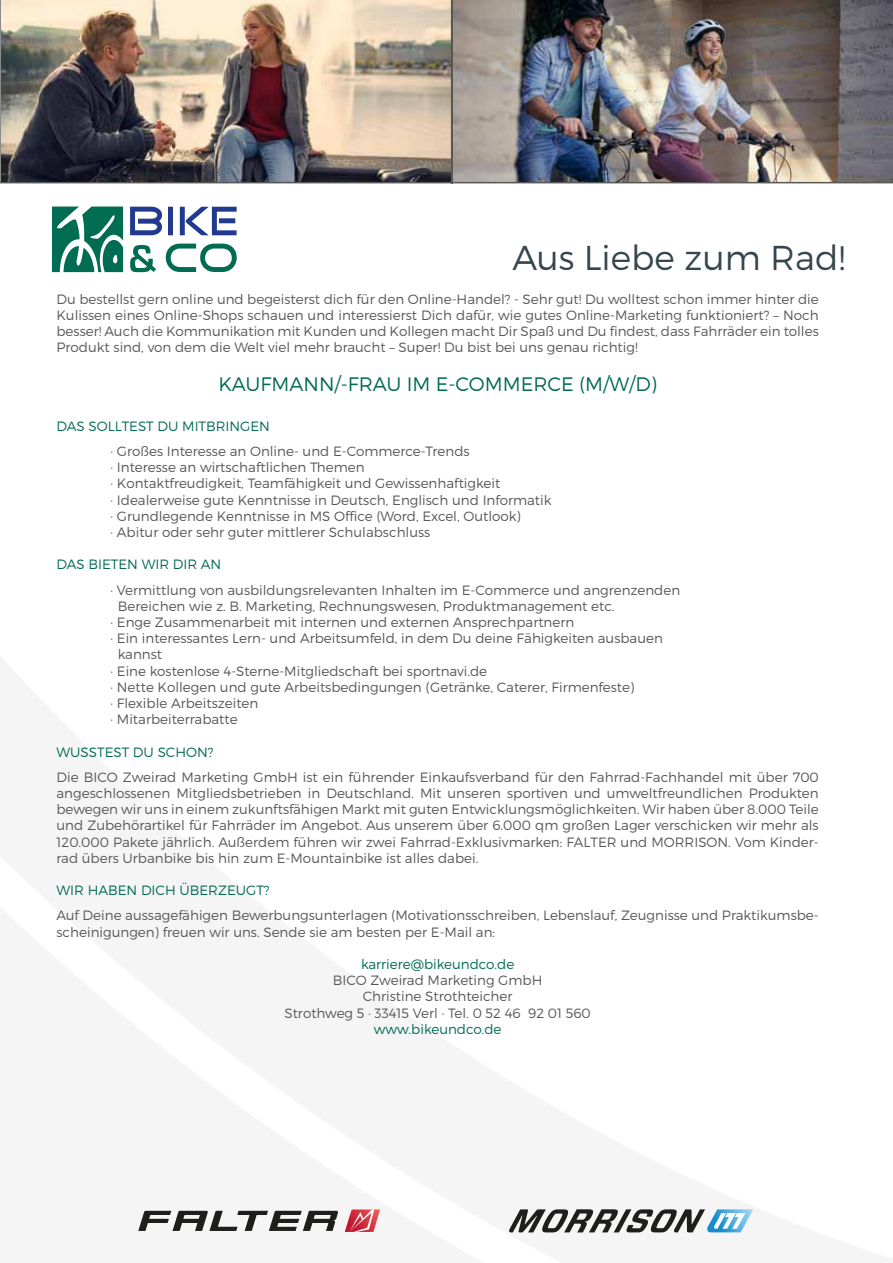
<style>
.page{position:relative;width:893px;height:1263px;background:#fff}
.page>*{position:absolute;margin:0;border:0;box-sizing:border-box;transform-origin:0 0}
.t1{font:300 34.5px "Montserrat";color:#36464d}
.t2{font:300 19.5px "Montserrat";color:#006a53}
.t3{font:300 13.5px/16.2px "Montserrat";color:#575756;text-align:justify}
.t4{font:300 13.5px "Montserrat";color:#006a53}
.t5{font:300 13.5px "Montserrat";color:#006c52}
</style>
<div class="page">
<img style="left:0;top:0;width:892px;height:183px">
<svg style="left:0;top:657px;width:892px;height:606px"></svg>
<svg style="left:345px;top:1209px;width:35px;height:23px"></svg>
<svg style="left:138px;top:1211px;width:200px;height:20px"></svg>
<svg style="left:508px;top:1209px;width:245px;height:23px"></svg>
<svg style="left:130px;top:207px;width:106px;height:28px"></svg>
<svg style="left:130px;top:244px;width:107px;height:28px"></svg>
<svg style="left:52px;top:207px;width:71px;height:65px"></svg>
<hr style="left:451px;top:0;width:2px;height:183px;background:#575756">
<h1 class="t1" style="left:512px;top:236px;width:334px">Aus Liebe zum Rad!</h1>
<p class="t3" style="left:56px;top:290px;width:763px">Du bestellst gern online und begeisterst dich für den Online-Handel? - Sehr gut! Du wolltest schon immer hinter die Kulissen eines Online-Shops schauen und interessierst Dich dafür, wie gutes Online-Marketing funktioniert? – Noch besser! Auch die Kommunikation mit Kunden und Kollegen macht Dir Spaß und Du findest, dass Fahrräder ein tolles Produkt sind, von dem die Welt viel mehr braucht – Super! Du bist bei uns genau richtig!</p>
<h2 class="t2" style="left:218px;top:372px;width:440px">KAUFMANN/-FRAU IM E-COMMERCE (M/W/D)</h2>
<p class="t4" style="left:56px;top:418px;width:215px">DAS SOLLTEST DU MITBRINGEN</p>
<p class="t3" style="left:110px;top:443px;width:442px;text-align:left">· Großes Interesse an Online- und E-Commerce-Trends<br>· Interesse an wirtschaftlichen Themen<br>· Kontaktfreudigkeit, Teamfähigkeit und Gewissenhaftigkeit<br>· Idealerweise gute Kenntnisse in Deutsch, Englisch und Informatik · Grundlegende Kenntnisse in MS Office (Word, Excel, Outlook)<br>· Abitur oder sehr guter mittlerer Schulabschluss</p>
<p class="t4" style="left:56px;top:556px;width:166px">DAS BIETEN WIR DIR AN</p>
<p class="t3" style="left:110px;top:581px;width:571px">· Vermittlung von ausbildungsrelevanten Inhalten im E-Commerce und angrenzenden</p>
<p class="t3" style="left:118px;top:598px;width:498px">Bereichen wie z. B. Marketing, Rechnungswesen, Produktmanagement etc.</p>
<p class="t3" style="left:110px;top:614px;width:465px">· Enge Zusammenarbeit mit internen und externen Ansprechpartnern</p>
<p class="t3" style="left:110px;top:630px;width:554px">· Ein interessantes Lern- und Arbeitsumfeld, in dem Du deine Fähigkeiten ausbauen</p>
<p class="t3" style="left:118px;top:646px;width:46px">kannst</p>
<p class="t3" style="left:110px;top:662px;width:378px">· Eine kostenlose 4-Sterne-Mitgliedschaft bei sportnavi.de</p>
<p class="t3" style="left:110px;top:679px;width:525px">· Nette Kollegen und gute Arbeitsbedingungen (Getränke, Caterer, Firmenfeste)</p>
<p class="t3" style="left:110px;top:695px;width:149px">· Flexible Arbeitszeiten</p>
<p class="t3" style="left:110px;top:711px;width:128px">· Mitarbeiterrabatte</p>
<p class="t4" style="left:56px;top:743px;width:158px">WUSSTEST DU SCHON?</p>
<p class="t3" style="left:56px;top:769px;width:763px">Die BICO Zweirad Marketing GmbH ist ein führender Einkaufsverband für den Fahrrad-Fachhandel mit über 700 angeschlossenen Mitgliedsbetrieben in Deutschland. Mit unseren sportiven und umweltfreundlichen Produkten bewegen wir uns in einem zukunftsfähigen Markt mit guten Entwicklungsmöglichkeiten. Wir haben über 8.000 Teile und Zubehörartikel für Fahrräder im Angebot. Aus unserem über 6.000 qm großen Lager verschicken wir mehr als 120.000 Pakete jährlich. Außerdem führen wir zwei Fahrrad-Exklusivmarken: FALTER und MORRISON. Vom Kinder&shy;rad übers Urbanbike bis hin zum E-Mountainbike ist alles dabei.</p>
<p class="t4" style="left:56px;top:882px;width:214px">WIR HABEN DICH ÜBERZEUGT?</p>
<p class="t3" style="left:56px;top:907px;width:763px">Auf Deine aussagefähigen Bewerbungsunterlagen (Motivationsschreiben, Lebenslauf, Zeugnisse und Praktikumsbe&shy;scheinigungen) freuen wir uns. Sende sie am besten per E-Mail an:</p>
<p class="t5" style="left:361px;top:956px;width:155px">karriere@bikeundco.de</p>
<p class="t3" style="left:284px;top:972px;width:308px;text-align:center">BICO Zweirad Marketing GmbH<br>Christine Strothteicher<br>Strothweg 5 · 33415 Verl · Tel. 0 52 46 92 01 560</p>
<p class="t5" style="left:374px;top:1021px;width:129px">www.bikeundco.de</p>
</div>
